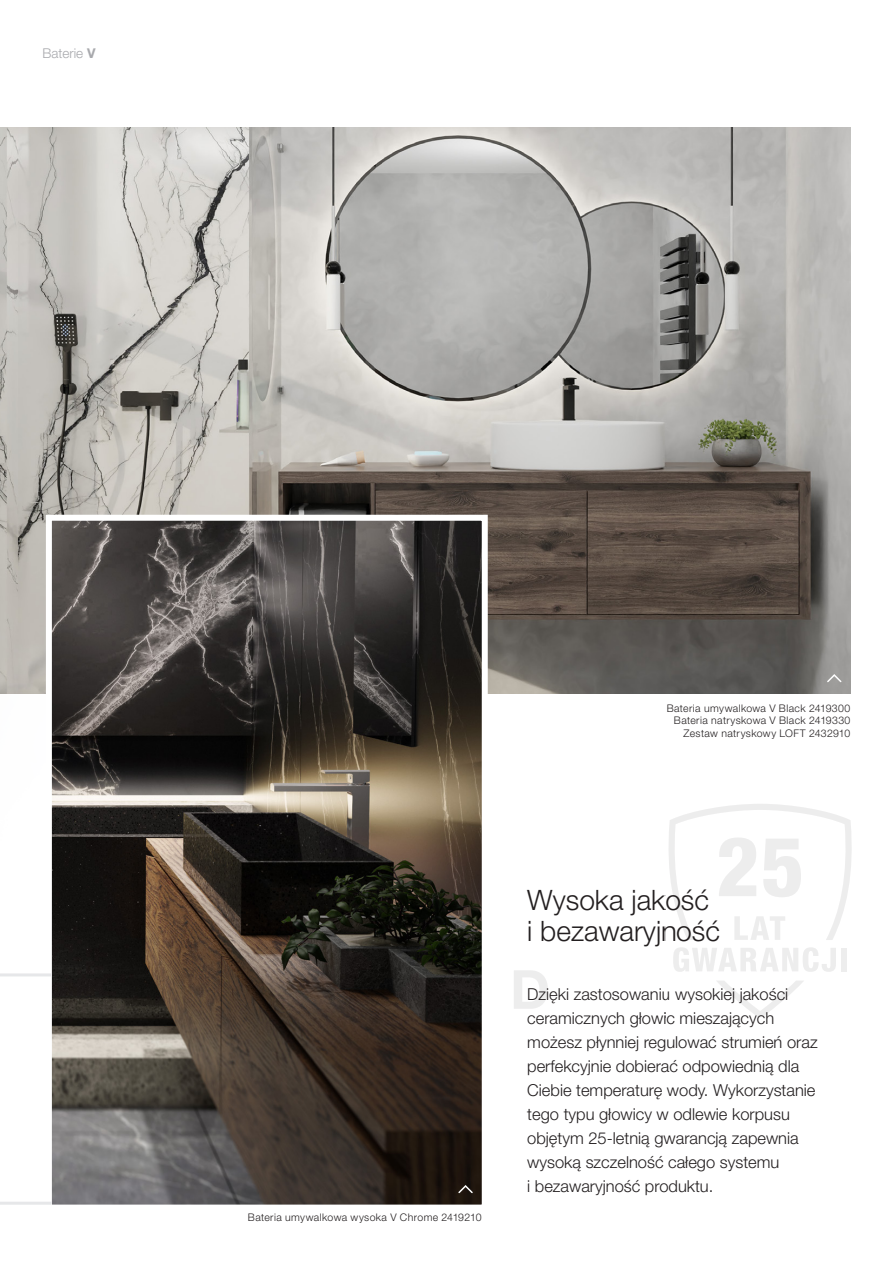
<style>
.page{position:relative;width:893px;height:1263px;background:#fff}
.page>*{position:absolute;margin:0;border:0;box-sizing:border-box;transform-origin:0 0}
.t1{font:700 54px "Helvetica Neue LT Pro";color:#231f20}
.t2{font:300 28.2px "Helvetica Neue LT Pro";color:#231f20}
.t3{font:300 16.5px/24px "Helvetica Neue LT Pro";color:#231f20}
.t4{font:300 13.5px "Helvetica Neue LT Pro";color:#a8a9ad}
.t5{font:300 10.5px "Helvetica Neue LT Pro";letter-spacing:.035em;color:#231f20}
.s1{font-weight:700}
</style>
<div class="page">
<img style="left:0;top:128px;width:850px;height:565px">
<svg style="left:826px;top:673px;width:17px;height:11px"></svg>
<svg style="left:717px;top:981px;width:86px;height:36px"></svg>
<svg style="left:673px;top:947px;width:163px;height:25px"></svg>
<div style="left:841px;top:948px;width:5px;height:23px;background:#ededed"></div>
<svg style="left:669px;top:804px;width:183px;height:136px"></svg>
<img style="left:53px;top:522px;width:428px;height:681px">
<div style="left:46px;top:515px;width:442px;height:695px;border:6px solid #fff"></div>
<svg style="left:0;top:973px;width:53px;height:232px"></svg>
<svg style="left:457px;top:1184px;width:17px;height:10px"></svg>
<p class="t4" style="left:43px;top:45px;width:55px">Baterie <span class="s1">V</span></p>
<p class="t5" style="left:667px;top:701px;width:185px">Bateria umywalkowa V Black 2419300</p>
<p class="t5" style="left:674px;top:714px;width:178px">Bateria natryskowa V Black 2419330</p>
<p class="t5" style="left:683px;top:727px;width:169px">Zestaw natryskowy LOFT 2432910</p>
<p class="t5" style="left:248px;top:1211px;width:235px">Bateria umywalkowa wysoka V Chrome 2419210</p>
<p class="t2" style="left:527px;top:882px;width:183px">Wysoka jakość</p>
<p class="t2" style="left:527px;top:914px;width:194px">i bezawaryjność</p>
<h1 class="t1" style="left:510px;top:956px;width:42px">D</h1>
<p class="t3" style="left:527px;top:982px;width:292px">Dzięki zastosowaniu wysokiej jakości ceramicznych głowic mieszających możesz płynniej regulować strumień oraz perfekcyjnie dobierać odpowiednią dla Ciebie temperaturę wody. Wykorzystanie tego typu głowicy w odlewie korpusu objętym 25-letnią gwarancją zapewnia wysoką szczelność całego systemu<br>i bezawaryjność produktu.</p>
</div>
